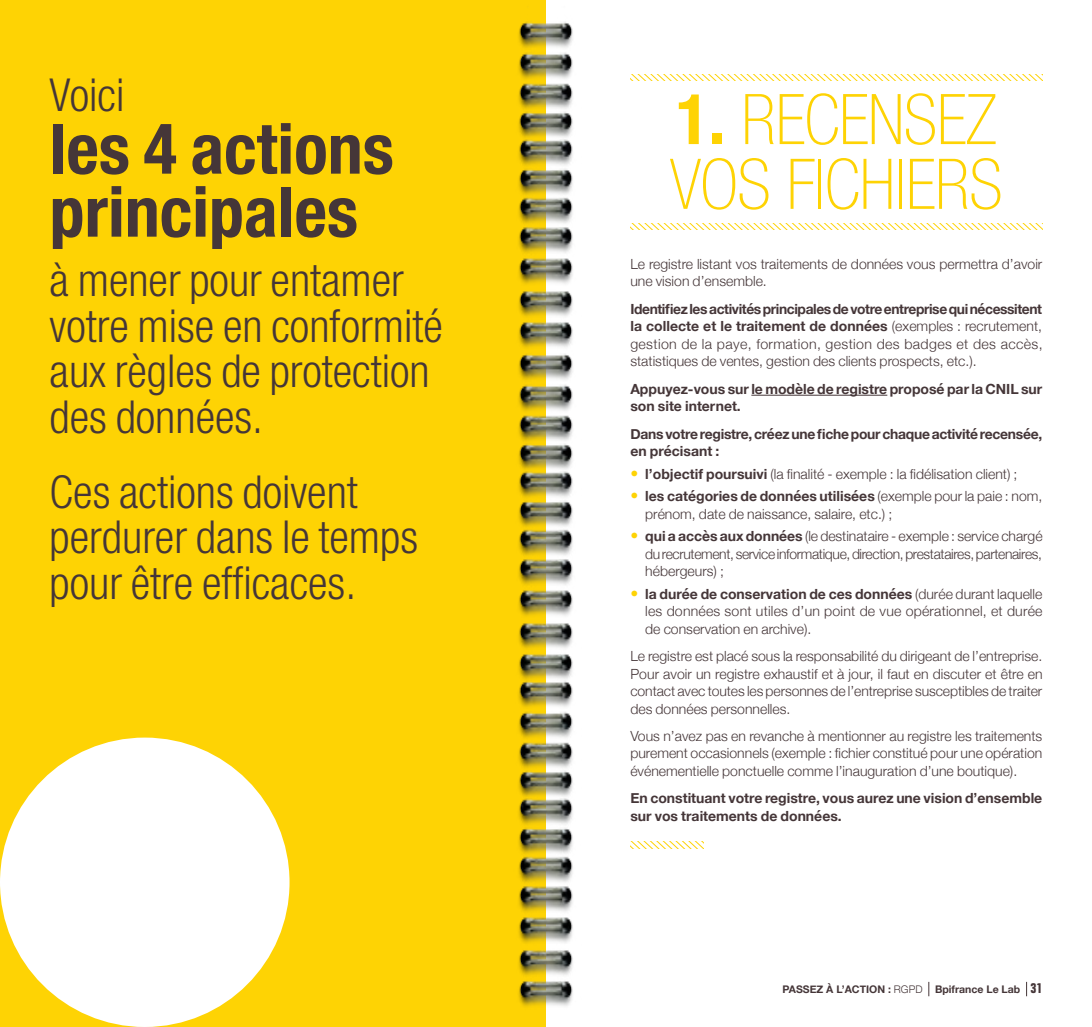
<style>
.page{position:relative;width:1092px;height:1027px;background:#fff}
.page>*{position:absolute;margin:0;border:0;box-sizing:border-box;transform-origin:0 0}
.t1{font:700 condensed 70px/63px "Helvetica Neue";color:#453638}
.t2{font:100 condensed 70px/64.8px "Helvetica Neue";letter-spacing:-.01em;color:#fed304}
.t3{font:300 condensed 45.5px/45.5px "Helvetica Neue";color:#453638}
.t4{font:300 14px/17.5px "Helvetica Neue";color:#453638;text-align:justify}
.t5{font:700 14px/17.5px "Helvetica Neue";color:#453638}
.t6{font:700 14px/17.5px "Helvetica Neue";letter-spacing:-.02em;color:#453638}
.t7{font:700 10.5px "Helvetica Neue";color:#453638}
.s1{font-weight:700}
.s2{font-size:15.75px;color:#fed304}
.s3{font-weight:300}
.s4{font-family:"Folio";font-stretch:condensed;font-size:14px}
</style>
<div class="page">
<div style="left:0;top:0;width:546px;height:1027px;background:#fed304"></div>
<div style="left:0;top:737px;width:289px;height:290px;background:#fff;border-radius:50%"></div>
<hr style="left:751px;top:395px;width:136px;height:1px;background:#453638">
<svg style="left:630px;top:842px;width:73px;height:6px"></svg>
<svg style="left:630px;top:223px;width:412px;height:6px"></svg>
<svg style="left:630px;top:74px;width:412px;height:7px"></svg>
<img style="left:518px;top:754px;width:55px;height:253px">
<img style="left:518px;top:423px;width:55px;height:331px">
<img style="left:518px;top:22px;width:55px;height:401px">
<svg style="left:928px;top:982px;width:1px;height:14px"></svg>
<svg style="left:1026px;top:982px;width:1px;height:14px"></svg>
<h2 class="t3" style="left:50px;top:71px;width:76px">Voici</h2>
<h1 class="t1" style="left:50px;top:116px;width:346px">les 4 actions principales</h1>
<h2 class="t3" style="left:50px;top:257px;width:394px">à mener pour entamer votre mise en conformité aux règles de protection des données.</h2>
<h2 class="t3" style="left:50px;top:469px;width:370px">Ces actions doivent perdurer dans le temps pour être efficaces.</h2>
<h1 class="t2" style="left:670px;top:87px;width:334px"><span class="s1">1.</span> RECENSEZ<br>VOS FICHIERS</h1>
<p class="t4" style="left:630px;top:254px;width:413px">Le registre listant vos traitements de données vous permettra d’avoir une vision d’ensemble.</p>
<p class="t4" style="left:630px;top:299px;width:414px"><span class="s1">Identifiez les activités principales de votre entreprise qui nécessitent la collecte et le traitement de données</span> (exemples : recrutement, gestion de la paye, formation, gestion des badges et des accès, statistiques de ventes, gestion des clients prospects, etc.).</p>
<p class="t5" style="left:630px;top:380px;width:413px">Appuyez-vous sur le modèle de registre proposé par la CNIL sur son site internet.</p>
<p class="t6" style="left:630px;top:425px;width:413px">Dans votre registre, créez une fiche pour chaque activité recensée, en précisant :</p>
<p class="t4" style="left:630px;top:464px;width:388px"><span class="s2">•</span> <span class="s1">l’objectif poursuivi</span> (la finalité - exemple : la fidélisation client) ;</p>
<p class="t4" style="left:645px;top:486px;width:398px;text-indent:-15px"><span class="s2">•</span> <span class="s1">les catégories de données utilisées</span> (exemple pour la paie : nom, prénom, date de naissance, salaire, etc.) ;</p>
<p class="t4" style="left:645px;top:526px;width:399px;text-indent:-15px"><span class="s2">•</span> <span class="s1">qui a accès aux données</span> (le destinataire - exemple : service chargé du recrutement, service informatique, direction, prestataires, partenaires, hébergeurs) ;</p>
<p class="t4" style="left:645px;top:584px;width:399px;text-indent:-15px"><span class="s2">•</span> <span class="s1">la durée de conservation de ces données</span> (durée durant laquelle les données sont utiles d’un point de vue opérationnel, et durée de conservation en archive).</p>
<p class="t4" style="left:630px;top:646px;width:413px">Le registre est placé sous la responsabilité du dirigeant de l’entreprise.<br>Pour avoir un registre exhaustif et à jour, il faut en discuter et être en contact avec toutes les personnes de l’entreprise susceptibles de traiter des données personnelles.</p>
<p class="t4" style="left:630px;top:726px;width:413px">Vous n’avez pas en revanche à mentionner au registre les traitements purement occasionnels (exemple : fichier constitué pour une opération événementielle ponctuelle comme l’inauguration d’une boutique).</p>
<p class="t5" style="left:630px;top:790px;width:413px">En constituant votre registre, vous aurez une vision d’ensemble sur vos traitements de données.</p>
<p class="t7" style="left:782px;top:981px;width:261px">PASSEZ À L’ACTION : <span class="s3">RGPD</span> Bpifrance Le Lab <span class="s4">31</span></p>
</div>
